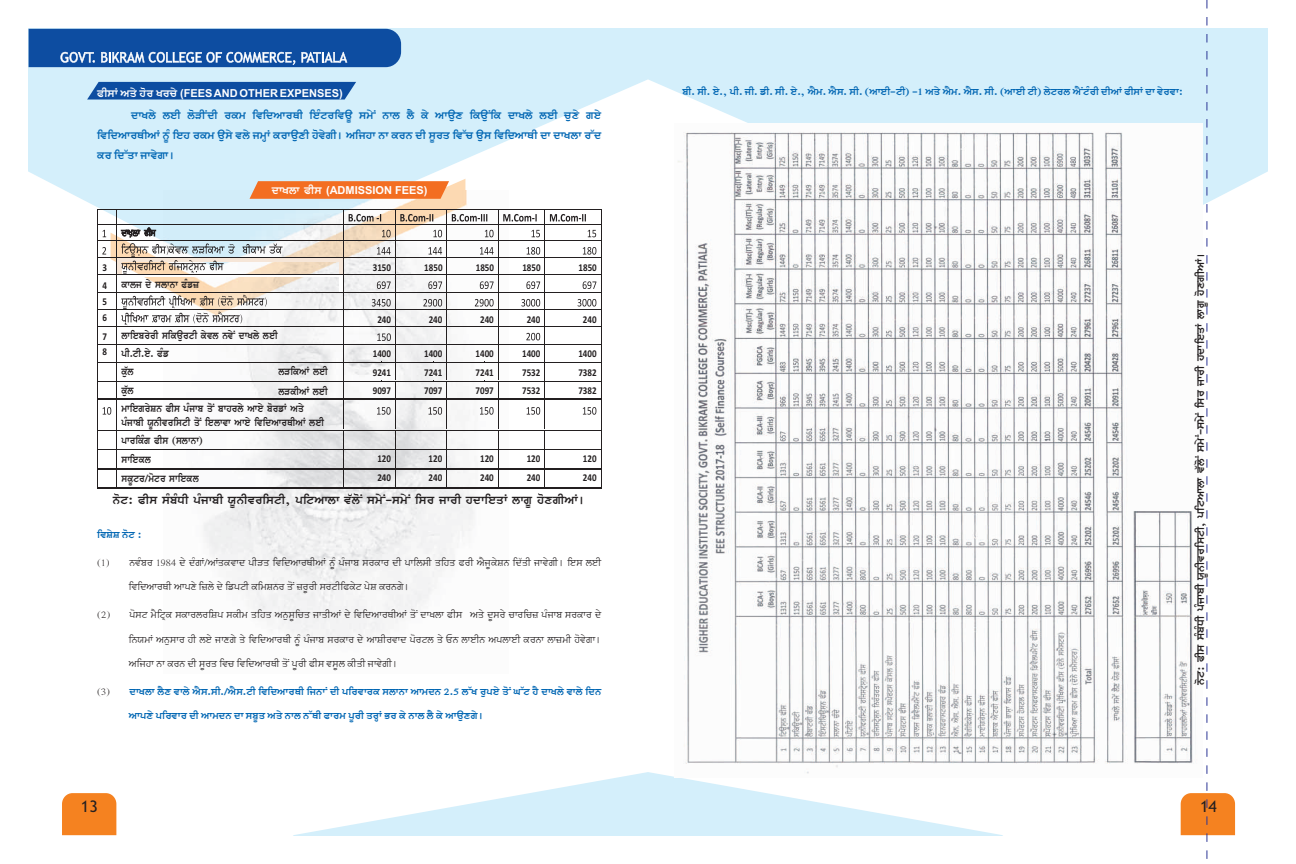
<style>
.page{position:relative;width:1296px;height:864px;background:#fff}
.page>*{position:absolute;margin:0;border:0;box-sizing:border-box;transform-origin:0 0}
.t1{font:16px "Trebuchet MS";color:#231f20}
.t2{font:700 12px "Asees";color:#231f20}
.t3{font:700 11px/19.8px "Asees";color:#0166b3}
.t4{font:700 11px "Asees";color:#231f20}
.t5{font:700 11px "Arial";color:#fff}
.t6{font:700 10.4px/18.2px "Asees";color:#231f20;scale:.86 1}
.t7{font:700 10.4px/18.5px "Calibri";color:#231f20;scale:.86 1}
.t8{font:10px "Asees";color:#231f20}
.t9{font:700 10px "Asees";color:#0166b3}
.s1{font-family:"Asees"}
</style>
<div class="page">
<svg style="left:648px;top:29px;width:620px;height:235px;fill:#d4effb"></svg>
<svg style="left:28px;top:29px;width:620px;height:180px;fill:#d4effb"></svg>
<svg style="left:111px;top:179px;width:354px;height:30px;fill:#d4effb"></svg>
<svg style="left:296px;top:772px;width:704px;height:63px"></svg>
<img style="left:163px;top:191px;width:345px;height:450px">
<div style="left:62px;top:793px;width:54px;height:42px;background:#f58220"></div>
<svg style="left:87px;top:82px;width:269px;height:18px"></svg>
<svg style="left:250px;top:181px;width:199px;height:18px"></svg>
<hr style="left:97px;top:209px;width:504px;height:1px;background:#231f20">
<hr style="left:117px;top:225px;width:226px;height:1px;background:#231f20">
<hr style="left:117px;top:240px;width:226px;height:1px;background:#231f20">
<hr style="left:117px;top:258px;width:226px;height:3px;background:#f6e6d8">
<hr style="left:339px;top:261px;width:4px;height:12px;background:#f6e6d8">
<hr style="left:117px;top:258px;width:226px;height:1px;background:#231f20">
<hr style="left:117px;top:257px;width:226px;height:1px;background:#231f20">
<hr style="left:117px;top:431px;width:226px;height:1px;background:#231f20">
<hr style="left:117px;top:450px;width:226px;height:1px;background:#231f20">
<hr style="left:117px;top:469px;width:226px;height:1px;background:#231f20">
<hr style="left:117px;top:292px;width:226px;height:1px;background:#231f20">
<hr style="left:117px;top:310px;width:226px;height:1px;background:#231f20">
<hr style="left:117px;top:275px;width:226px;height:2px;background:#fff">
<hr style="left:339px;top:277px;width:4px;height:15px;background:#fff">
<hr style="left:117px;top:275px;width:226px;height:1px;background:#231f20">
<hr style="left:117px;top:327px;width:226px;height:1px;background:#231f20">
<hr style="left:117px;top:344px;width:226px;height:1px;background:#231f20">
<hr style="left:117px;top:363px;width:226px;height:1px;background:#231f20">
<hr style="left:117px;top:362px;width:226px;height:1px;background:#231f20">
<hr style="left:117px;top:381px;width:226px;height:1px;background:#231f20">
<hr style="left:117px;top:399px;width:226px;height:1px;background:#231f20">
<hr style="left:117px;top:430px;width:226px;height:1px;background:#231f20">
<hr style="left:117px;top:449px;width:226px;height:1px;background:#231f20">
<hr style="left:117px;top:468px;width:226px;height:1px;background:#231f20">
<svg style="left:29px;top:29px;width:372px;height:38px"></svg>
<svg style="left:97px;top:210px;width:186px;height:279px"></svg>
<hr style="left:117px;top:488px;width:226px;height:1px;background:#231f20">
<svg style="left:343px;top:209px;width:259px;height:280px"></svg>
<img style="left:674px;top:124px;width:528px;height:653px">
<svg style="left:1181px;top:782px;width:54px;height:60px"></svg>
<p class="t5" style="left:97px;top:89px;width:247px"><span class="s1">CH;K NS/J'O YOU/</span>(FEES AND OTHER EXPENSES)</p>
<p class="t3" style="left:97px;top:106px;width:512px;text-indent:34px">DKYB/BJH B'VHADH OEW FTFDNKOEH FJZNOFTT{ ;W/A BKB B?E/NKT[D FET[AFE DKYB/BJH U[D/RJ/<br>FTFDNKOEHNK B{Z FJJ OEW T[;/TB/IWQK EOKT[DH J'T/RH. NFIJK BK EOB DH ;{OS FTZU T[; FTFDNKEH DK DKYBK OZD<br>EO FDZSK IKT/RK.</p>
<p class="t5" style="left:272px;top:186px;width:157px"><span class="s1">DKYBK CH;</span> (ADMISSION FEES)</p>
<p class="t7" style="left:102px;top:259px;width:7px">3</p>
<p class="t7" style="left:373px;top:259px;width:23px">3150</p>
<p class="t7" style="left:102px;top:277px;width:7px">4</p>
<p class="t6" style="left:121px;top:276px;width:92px">EKBI D/;BKBK CZVI</p>
<p class="t7" style="left:424px;top:259px;width:23px">1850</p>
<p class="t7" style="left:476px;top:259px;width:23px">1850</p>
<p class="t7" style="left:522px;top:259px;width:23px">1850</p>
<p class="t7" style="left:579px;top:259px;width:23px">1850</p>
<p class="t7" style="left:102px;top:295px;width:7px;line-height:16.1px">5<br>6</p>
<p class="t7" style="left:102px;top:331px;width:7px;line-height:14.5px">7<br>8</p>
<p class="t6" style="left:121px;top:327px;width:183px">BKFJPO/OH ;FET[ONH E/TB BT/A DKYB/BJH<br>GHHNHHJ/H CZV<br>E[~B<br>E[~B</p>
<p class="t6" style="left:279px;top:362px;width:59px;line-height:19.7px">BVFENK BJH<br>BVEHNK BJH</p>
<p class="t6" style="left:121px;top:402px;width:237px;line-height:13.4px">WKFJRO/PB CH; GZIKP S'A PKJOB/NKJ/P'OVK NS/<br>GZIKPH :{BHTOF;NH S'A FJBKTK NKJ/FTFDNKOEHNK BJH</p>
<p class="t6" style="left:121px;top:431px;width:96px;line-height:19.1px">GKOFEZR CH; (;BKBK) ;KFJEB<br>;E{NO$W'NO ;KFJEB</p>
<p class="t7" style="left:377px;top:311px;width:17px">240</p>
<p class="t7" style="left:429px;top:311px;width:17px">240</p>
<p class="t7" style="left:480px;top:311px;width:17px">240</p>
<p class="t7" style="left:527px;top:311px;width:17px">240</p>
<p class="t7" style="left:583px;top:311px;width:17px">240</p>
<p class="t7" style="left:373px;top:346px;width:23px;text-align:justify">1400<br>9241<br>9097</p>
<p class="t7" style="left:424px;top:346px;width:23px;text-align:justify">1400<br>7241<br>7097</p>
<p class="t7" style="left:476px;top:346px;width:23px;text-align:justify">1400<br>7241<br>7097</p>
<p class="t7" style="left:522px;top:346px;width:23px;text-align:justify">1400<br>7532<br>7532</p>
<p class="t7" style="left:578px;top:346px;width:23px;text-align:justify">1400<br>7382<br>7382</p>
<p class="t7" style="left:377px;top:450px;width:17px;line-height:19.1px">120<br>240</p>
<p class="t7" style="left:429px;top:450px;width:17px;line-height:19.1px">120<br>240</p>
<p class="t7" style="left:480px;top:450px;width:17px;line-height:19.1px">120<br>240</p>
<p class="t7" style="left:527px;top:450px;width:17px;line-height:19.1px">120<br>240</p>
<p class="t7" style="left:583px;top:450px;width:17px;line-height:19.1px">120<br>240</p>
<p class="t2" style="left:113px;top:493px;width:474px">B'NL CH; ;ZPZXH GZIKPH :{BHTOF;NH, GFNNKBK T~B'A ;W/A^;W/A F;O IKOH JDKFJSK BKR{J'DRHNK.</p>
<p class="t9" style="left:97px;top:528px;width:46px">FTP/P B'N L</p>
<p class="t8" style="left:97px;top:557px;width:505px">(1) BTZPO 1984 D/DZRK$NKSETKD GHVS FTFDNKOEHNK B{Z GZIKP ;OEKO DH GKFB;H SFJS COH N?I{E/PB FDZSH IKT/RH. FJ; BJH</p>
<p class="t8" style="left:129px;top:581px;width:282px">FTFDNKOEH NKGD/FIB/D/FVGNH EFWPBO S'A IO{OH ;ONHFCE/N G/P EOBR/.</p>
<p class="t8" style="left:97px;top:609px;width:511px">(2) G';N W?FNQE ;EKOBOFPG ;EHW SFJS NB[;{FUS IKSHNK D/FTFDNKOEHNK S'A DKYBK CH; NS/D{;O/UKOFUI GZIKP ;OEKO D/</p>
<p class="t8" style="left:129px;top:633px;width:474px">FB:WK NB[;KO JH BJ/IKDR/S/FTFDNKOEH B{Z GZIKP ;OEKO D/NKPHOTKD G'ONB S/UB BKJHB NGBKJH EOBK BKIWH J'T/RK.</p>
<p class="t8" style="left:129px;top:658px;width:271px">NFIJK BK EOB DH ;{OS FTU FTFDNKOEH S'A G{OH CH; T;{B EHSH IKT/RH.</p>
<p class="t8" style="left:97px;top:686px;width:14px">(3)</p>
<p class="t9" style="left:129px;top:686px;width:473px">DKYBK B?D TKB/N?;H;HH$N?;HNH FTFDNKOEH FIBKA DH GFOTKOE ;BKBK NKWDB 2H5 BZY O[GJ/S'A XZN J?DKYB/TKB/FDB</p>
<p class="t9" style="left:129px;top:710px;width:356px">NKGD/GFOTKO DH NKWDB DK ;P{S NS/BKB BZEH CKOW G{OH SOQK GO E/BKB B?E/NKT[DR/.</p>
<p class="t9" style="left:682px;top:86px;width:502px">PHH ;HH J/H, GHH IHH VHH ;HH J/H, N?WH N?;H ;HH (NKJH^NH) ^1 NS/N?WH N?;H ;HH (NKJH NH) B/NOB N?ANZOH DHNK CH;K DK T/OTKL</p>
<p class="t4" style="left:1194px;top:685px;width:434px;rotate:-90deg">B'NL CH; ;ZPZXH GZIKPH :{BHTOF;NH, GFNNKBK T~B'A ;W/A^;W/A F;O IKOH JDKFJSK BKR{J'DRHNK.</p>
<h1 class="t1" style="left:81px;top:801px;width:18px">13</h1>
<h1 class="t1" style="left:1200px;top:801px;width:18px">14</h1>
</div>
